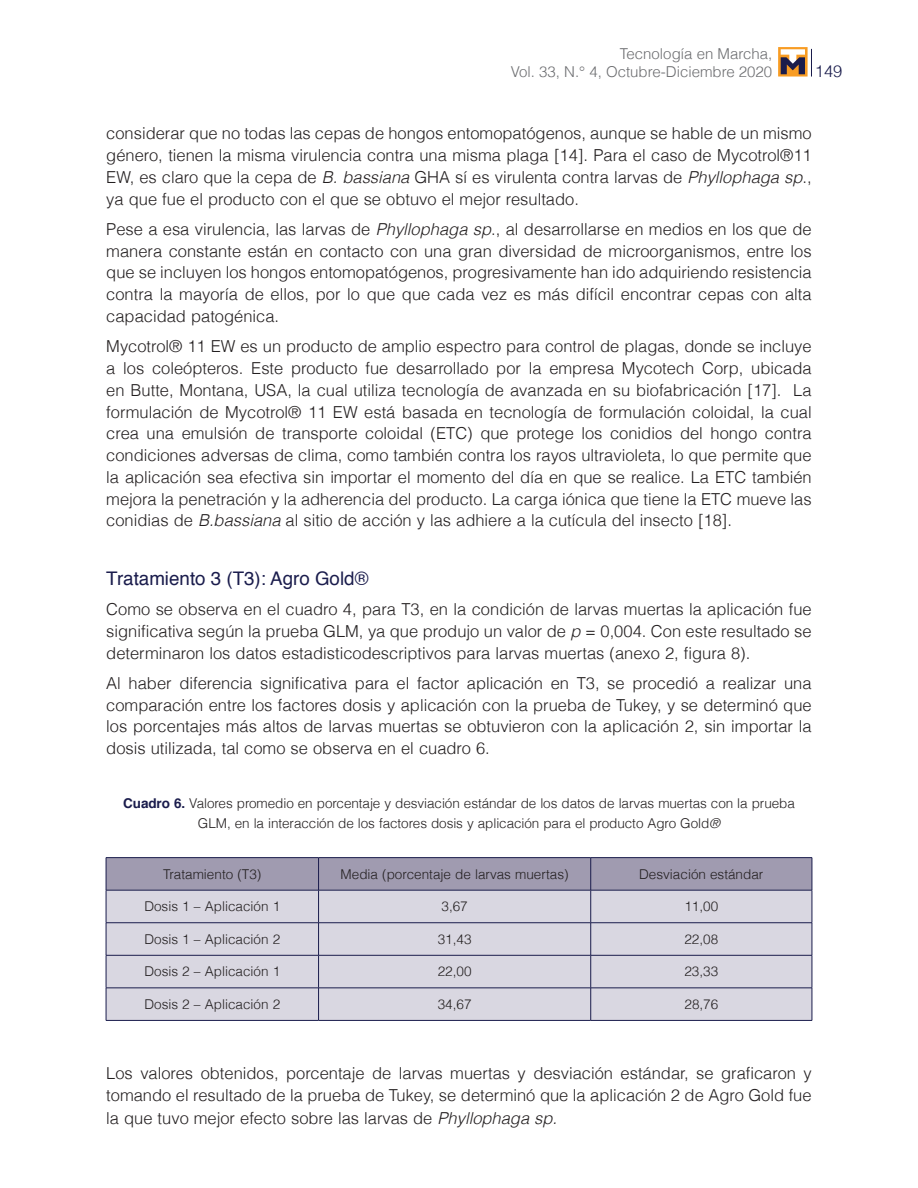
<style>
.page{position:relative;width:918px;height:1188px;background:#fff}
.page>*{position:absolute;margin:0;border:0;box-sizing:border-box;transform-origin:0 0}
.t1{font:18.75px "Helvetica";color:#1a1c4c}
.t2{font:300 16.5px/21.8px "Helvetica";color:#231f20;text-align:justify}
.t3{font:300 16.5px "Helvetica";color:#1a1c4c}
.t4{font:300 15px/18px "Helvetica";color:#6c6d70;text-align:right}
.t5{font:300 13.5px/20px "Helvetica";letter-spacing:-.005em;color:#231f20;text-align:center}
.s1{font-style:italic}
.s2{font-weight:700;color:#1a1c4c}
</style>
<div class="page">
<svg style="left:811px;top:49px;width:1px;height:28px"></svg>
<svg style="left:778px;top:47px;width:30px;height:30px"></svg>
<svg style="left:781px;top:49px;width:24px;height:25px"></svg>
<div style="left:107px;top:858px;width:705px;height:32px;background:#a09bb0"></div>
<div style="left:107px;top:891px;width:705px;height:129px;background:#d9d7e1"></div>
<hr style="left:106px;top:857px;width:213px;height:1px;background:#1a1c4c">
<hr style="left:106px;top:858px;width:1px;height:32px;background:#1a1c4c">
<hr style="left:319px;top:857px;width:272px;height:1px;background:#1a1c4c">
<hr style="left:318px;top:858px;width:1px;height:32px;background:#1a1c4c">
<hr style="left:591px;top:857px;width:221px;height:1px;background:#1a1c4c">
<hr style="left:590px;top:858px;width:1px;height:32px;background:#1a1c4c">
<hr style="left:812px;top:858px;width:1px;height:32px;background:#1a1c4c">
<hr style="left:106px;top:890px;width:213px;height:1px;background:#1a1c4c">
<hr style="left:106px;top:890px;width:1px;height:33px;background:#1a1c4c">
<hr style="left:319px;top:890px;width:272px;height:1px;background:#1a1c4c">
<hr style="left:318px;top:890px;width:1px;height:33px;background:#1a1c4c">
<hr style="left:591px;top:890px;width:221px;height:1px;background:#1a1c4c">
<hr style="left:590px;top:890px;width:1px;height:33px;background:#1a1c4c">
<hr style="left:812px;top:890px;width:1px;height:33px;background:#1a1c4c">
<hr style="left:106px;top:922px;width:213px;height:1px;background:#1a1c4c">
<hr style="left:106px;top:923px;width:1px;height:32px;background:#1a1c4c">
<hr style="left:319px;top:922px;width:272px;height:1px;background:#1a1c4c">
<hr style="left:318px;top:923px;width:1px;height:32px;background:#1a1c4c">
<hr style="left:591px;top:922px;width:221px;height:1px;background:#1a1c4c">
<hr style="left:590px;top:923px;width:1px;height:32px;background:#1a1c4c">
<hr style="left:812px;top:923px;width:1px;height:32px;background:#1a1c4c">
<hr style="left:106px;top:955px;width:213px;height:1px;background:#1a1c4c">
<hr style="left:106px;top:955px;width:1px;height:33px;background:#1a1c4c">
<hr style="left:319px;top:955px;width:272px;height:1px;background:#1a1c4c">
<hr style="left:318px;top:955px;width:1px;height:33px;background:#1a1c4c">
<hr style="left:591px;top:955px;width:221px;height:1px;background:#1a1c4c">
<hr style="left:590px;top:955px;width:1px;height:33px;background:#1a1c4c">
<hr style="left:812px;top:955px;width:1px;height:33px;background:#1a1c4c">
<hr style="left:106px;top:988px;width:213px;height:1px;background:#1a1c4c">
<hr style="left:106px;top:988px;width:1px;height:32px;background:#1a1c4c">
<hr style="left:319px;top:988px;width:272px;height:1px;background:#1a1c4c">
<hr style="left:318px;top:988px;width:1px;height:32px;background:#1a1c4c">
<hr style="left:591px;top:988px;width:221px;height:1px;background:#1a1c4c">
<hr style="left:590px;top:988px;width:1px;height:32px;background:#1a1c4c">
<hr style="left:812px;top:988px;width:1px;height:32px;background:#1a1c4c">
<hr style="left:106px;top:1020px;width:213px;height:1px;background:#1a1c4c">
<hr style="left:319px;top:1020px;width:272px;height:1px;background:#1a1c4c">
<hr style="left:591px;top:1020px;width:221px;height:1px;background:#1a1c4c">
<p class="t4" style="left:511px;top:44px;width:263px">Tecnología en Marcha,<br>Vol. 33, N.° 4, Octubre-Diciembre 2020</p>
<p class="t3" style="left:815px;top:57px;width:29px">149</p>
<p class="t2" style="left:106px;top:122px;width:707px">considerar que no todas las cepas de hongos entomopatógenos, aunque se hable de un mismo género, tienen la misma virulencia contra una misma plaga [14]. Para el caso de Mycotrol®11<br>EW, es claro que la cepa de <span class="s1">B. bassiana</span> GHA sí es virulenta contra larvas de <span class="s1">Phyllophaga sp</span>., ya que fue el producto con el que se obtuvo el mejor resultado.</p>
<p class="t2" style="left:106px;top:217px;width:707px">Pese a esa virulencia, las larvas de <span class="s1">Phyllophaga sp</span>., al desarrollarse en medios en los que de manera constante están en contacto con una gran diversidad de microorganismos, entre los que se incluyen los hongos entomopatógenos, progresivamente han ido adquiriendo resistencia contra la mayoría de ellos, por lo que que cada vez es más difícil encontrar cepas con alta capacidad patogénica.</p>
<p class="t2" style="left:106px;top:335px;width:707px">Mycotrol® 11 EW es un producto de amplio espectro para control de plagas, donde se incluye a los coleópteros. Este producto fue desarrollado por la empresa Mycotech Corp, ubicada en Butte, Montana, USA, la cual utiliza tecnología de avanzada en su biofabricación [17]. La formulación de Mycotrol® 11 EW está basada en tecnología de formulación coloidal, la cual crea una emulsión de transporte coloidal (ETC) que protege los conidios del hongo contra condiciones adversas de clima, como también contra los rayos ultravioleta, lo que permite que la aplicación sea efectiva sin importar el momento del día en que se realice. La ETC también mejora la penetración y la adherencia del producto. La carga iónica que tiene la ETC mueve las conidias de <span class="s1">B.bassiana</span> al sitio de acción y las adhiere a la cutícula del insecto [18].</p>
<p class="t1" style="left:106px;top:564px;width:264px">Tratamiento 3 (T3): Agro Gold®</p>
<p class="t2" style="left:106px;top:598px;width:707px">Como se observa en el cuadro 4, para T3, en la condición de larvas muertas la aplicación fue significativa según la prueba GLM, ya que produjo un valor de <span class="s1">p</span> = 0,004. Con este resultado se determinaron los datos estadisticodescriptivos para larvas muertas (anexo 2, figura 8).</p>
<p class="t2" style="left:106px;top:671px;width:707px">Al haber diferencia significativa para el factor aplicación en T3, se procedió a realizar una comparación entre los factores dosis y aplicación con la prueba de Tukey, y se determinó que los porcentajes más altos de larvas muertas se obtuvieron con la aplicación 2, sin importar la dosis utilizada, tal como se observa en el cuadro 6.</p>
<p class="t5" style="left:123px;top:793px;width:673px"><span class="s2">Cuadro 6.</span> Valores promedio en porcentaje y desviación estándar de los datos de larvas muertas con la prueba<br>GLM, en la interacción de los factores dosis y aplicación para el producto Agro Gold<span class="s1">®</span></p>
<p class="t5" style="left:163px;top:863px;width:100px">Tratamiento (T3)</p>
<p class="t5" style="left:341px;top:863px;width:230px">Media (porcentaje de larvas muertas)</p>
<p class="t5" style="left:639px;top:863px;width:126px">Desviación estándar</p>
<p class="t5" style="left:144px;top:896px;width:137px">Dosis 1 – Aplicación 1</p>
<p class="t5" style="left:442px;top:896px;width:28px">3,67</p>
<p class="t5" style="left:684px;top:896px;width:35px">11,00</p>
<p class="t5" style="left:144px;top:928px;width:137px">Dosis 1 – Aplicación 2</p>
<p class="t5" style="left:438px;top:928px;width:35px">31,43</p>
<p class="t5" style="left:684px;top:928px;width:35px">22,08</p>
<p class="t5" style="left:144px;top:961px;width:137px">Dosis 2 – Aplicación 1</p>
<p class="t5" style="left:438px;top:961px;width:35px">22,00</p>
<p class="t5" style="left:684px;top:961px;width:35px">23,33</p>
<p class="t5" style="left:144px;top:994px;width:137px">Dosis 2 – Aplicación 2</p>
<p class="t5" style="left:438px;top:994px;width:35px">34,67</p>
<p class="t5" style="left:684px;top:994px;width:35px">28,76</p>
<p class="t2" style="left:106px;top:1061px;width:707px">Los valores obtenidos, porcentaje de larvas muertas y desviación estándar, se graficaron y tomando el resultado de la prueba de Tukey, se determinó que la aplicación 2 de Agro Gold fue</p>
<p class="t2" style="left:106px;top:1107px;width:452px">la que tuvo mejor efecto sobre las larvas de <span class="s1">Phyllophaga sp.</span></p>
</div>
